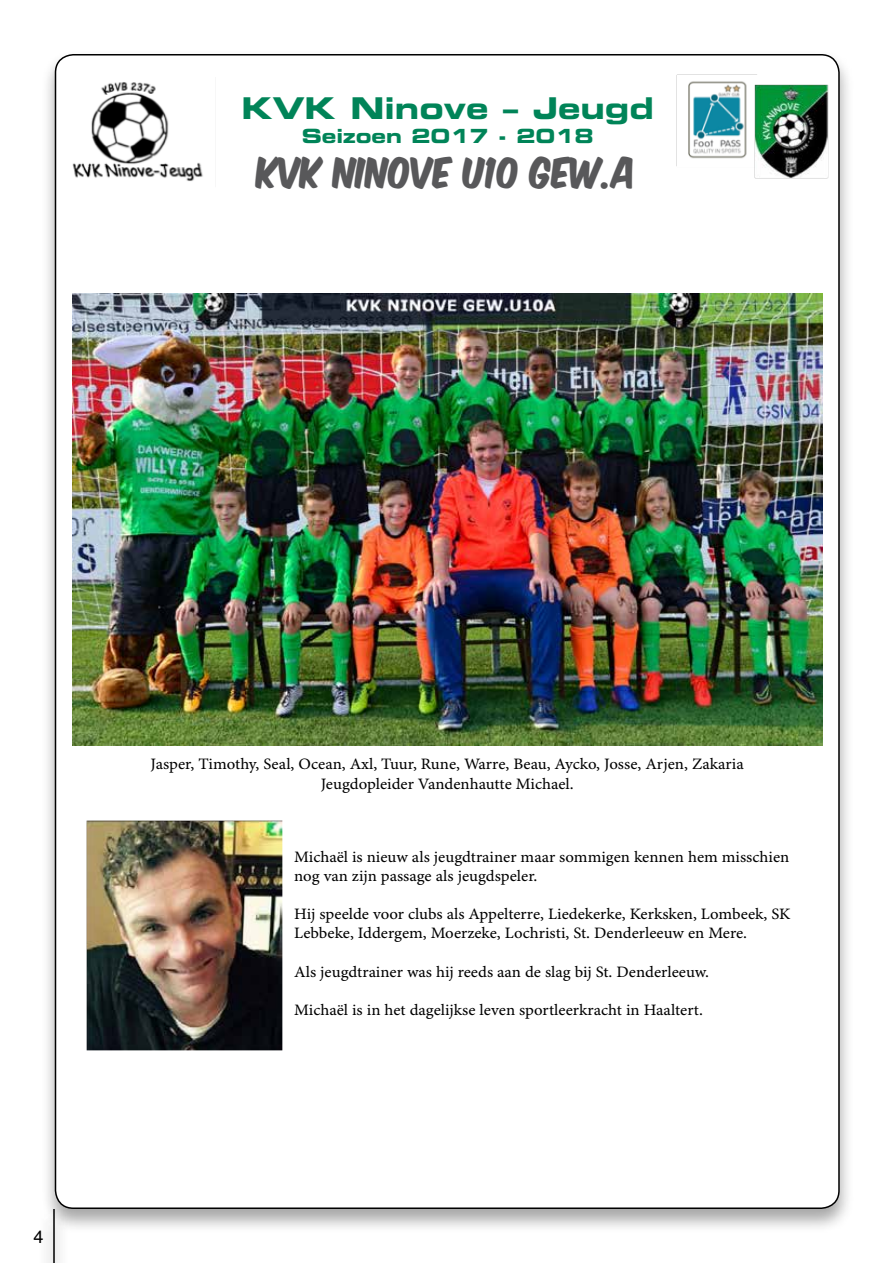
<style>
.page{position:relative;width:893px;height:1263px;background:#fff}
.page>*{position:absolute;margin:0;border:0;box-sizing:border-box;transform-origin:0 0}
.t1{font:36px "Komika Axis";color:#58585a;scale:.89 1}
.t2{font:30px "Eurostile LT Std Bold Ex 2";color:#008458}
.t3{font:19.5px "Eurostile LT Std Bold Ex 2";color:#008458}
.t4{font:18px "Helvetica";color:#000}
.t5{font:15.9px/19px "Minion Pro Capt";color:#000;scale:1.04 1}
</style>
<div class="page">
<div style="left:39px;top:1207px;width:30px;height:56px;background:#f6f6f6"></div>
<hr style="left:53px;top:1209px;width:2px;height:54px;background:#000">
<div style="left:40px;top:50px;width:814px;height:1183px;background:#000;opacity:.35"></div>
<div style="left:56px;top:55px;width:783px;height:1153px;background:#fff;border-radius:18px"></div>
<img style="left:72px;top:82px;width:131px;height:99px">
<img style="left:676px;top:74px;width:81px;height:92px">
<img style="left:754px;top:84px;width:74px;height:94px">
<img style="left:72px;top:293px;width:750px;height:452px">
<img style="left:86px;top:821px;width:196px;height:230px">
<h2 class="t2" style="left:242px;top:87px;width:414px">KVK Ninove – Jeugd</h2>
<p class="t3" style="left:302px;top:122px;width:293px">Seizoen 2017 - 2018</p>
<h1 class="t1" style="left:258px;top:155px;width:426px">KVK NINOVE U10 GEW.A</h1>
<p class="t4" style="left:33px;top:1224px;width:12px">4</p>
<p class="t5" style="left:151px;top:755px;width:572px;text-align:center">Jasper, Timothy, Seal, Ocean, Axl, Tuur, Rune, Warre, Beau, Aycko, Josse, Arjen, Zakaria<br>Jeugdopleider Vandenhautte Michael.</p>
<p class="t5" style="left:294px;top:848px;width:478px">Michaël is nieuw als jeugdtrainer maar sommigen kennen hem misschien nog van zijn passage als jeugdspeler.</p>
<p class="t5" style="left:294px;top:905px;width:479px">Hij speelde voor clubs als Appelterre, Liedekerke, Kerksken, Lombeek, SK<br>Lebbeke, Iddergem, Moerzeke, Lochristi, St. Denderleeuw en Mere.</p>
<p class="t5" style="left:294px;top:963px;width:401px">Als jeugdtrainer was hij reeds aan de slag bij St. Denderleeuw.</p>
<p class="t5" style="left:294px;top:1001px;width:395px">Michaël is in het dagelijkse leven sportleerkracht in Haaltert.</p>
</div>
